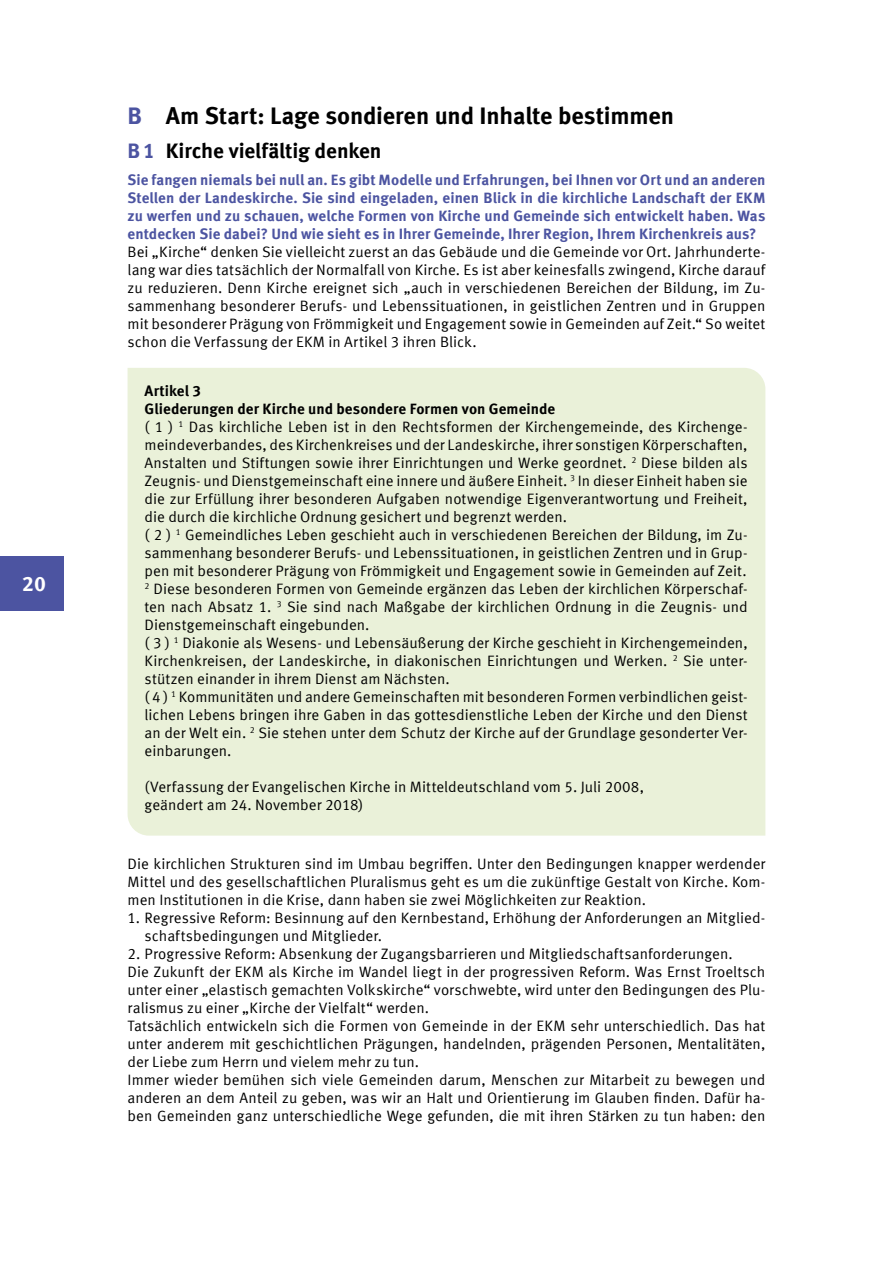
<style>
.page{position:relative;width:893px;height:1263px;background:#fff}
.page>*{position:absolute;margin:0;border:0;box-sizing:border-box;transform-origin:0 0}
.t1{font:700 24px "Meta Offc";letter-spacing:-.005em;color:#000}
.t2{font:700 21px "Meta Offc";letter-spacing:-.005em;color:#000}
.t3{font:700 21px "Meta Offc";color:#fff}
.t4{font:15px/18px "Meta Offc Norm";color:#000}
.t5{font:700 15px/18px "Meta Offc";letter-spacing:.005em;color:#4c54a1;text-align:justify}
.t6{font:700 15px/18px "Meta Offc";color:#000}
.s1{color:#4c54a1}
</style>
<div class="page">
<div style="left:0;top:556px;width:64px;height:54px;background:#4c54a1"></div>
<div style="left:128px;top:368px;width:637px;height:468px;background:#eaf1d9"></div>
<h2 class="t3" style="left:22px;top:571px;width:25px">20</h2>
<h1 class="t1" style="left:128px;top:102px;width:548px"><span class="s1">B</span> Am Start: Lage sondieren und Inhalte bestimmen</h1>
<h2 class="t2" style="left:128px;top:138px;width:256px"><span class="s1">B1</span> Kirche vielfältig denken</h2>
<p class="t5" style="left:128px;top:171px;width:639px">Sie fangen niemals bei null an. Es gibt Modelle und Erfahrungen, bei Ihnen vor Ort und an anderen Stellen der Landeskirche. Sie sind eingeladen, einen Blick in die kirchliche Landschaft der EKM zu werfen und zu schauen, welche Formen von Kirche und Gemeinde sich entwickelt haben. Was entdecken Sie dabei? Und wie sieht es in Ihrer Gemeinde, Ihrer Region, Ihrem Kirchenkreis aus?</p>
<p class="t4" style="left:128px;top:243px;width:639px;text-align:justify">Bei „Kirche“ denken Sie vielleicht zuerst an das Gebäude und die Gemeinde vor Ort. Jahrhunderte&shy;lang war dies tatsächlich der Normalfall von Kirche. Es ist aber keinesfalls zwingend, Kirche darauf zu reduzieren. Denn Kirche ereignet sich „auch in verschiedenen Bereichen der Bildung, im Zu&shy;sammenhang besonderer Berufs- und Lebenssituationen, in geistlichen Zentren und in Gruppen mit besonderer Prägung von Frömmigkeit und Engagement sowie in Gemeinden auf Zeit.“ So weitet schon die Verfassung der EKM in Artikel 3 ihren Blick.</p>
<p class="t6" style="left:145px;top:382px;width:412px">Artikel 3<br>Gliederungen der Kirche und besondere Formen von Gemeinde</p>
<p class="t4" style="left:145px;top:418px;width:605px">( 1 ) <sup>1</sup> Das kirchliche Leben ist in den Rechtsformen der Kirchengemeinde, des Kirchenge&shy;meindeverbandes, des Kirchenkreises und der Landeskirche, ihrer sonstigen Körperschaften, Anstalten und Stiftungen sowie ihrer Einrichtungen und Werke geordnet. <sup>2</sup> Diese bilden als Zeugnis- und Dienstgemeinschaft eine innere und äußere Einheit. <sup>3</sup> In dieser Einheit haben sie die zur Erfüllung ihrer besonderen Aufgaben notwendige Eigenverantwortung und Freiheit, die durch die kirchliche Ordnung gesichert und begrenzt werden.<br>( 2 ) <sup>1</sup> Gemeindliches Leben geschieht auch in verschiedenen Bereichen der Bildung, im Zu&shy;sammenhang besonderer Berufs- und Lebenssituationen, in geistlichen Zentren und in Grup&shy;pen mit besonderer Prägung von Frömmigkeit und Engagement sowie in Gemeinden auf Zeit.<br><sup>2</sup> Diese besonderen Formen von Gemeinde ergänzen das Leben der kirchlichen Körperschaf&shy;ten nach Absatz 1. <sup>3</sup> Sie sind nach Maßgabe der kirchlichen Ordnung in die Zeugnis- und Dienstgemeinschaft eingebunden.<br>( 3 ) <sup>1</sup> Diakonie als Wesens- und Lebensäußerung der Kirche geschieht in Kirchengemeinden, Kirchenkreisen, der Landeskirche, in diakonischen Einrichtungen und Werken. <sup>2</sup> Sie unter&shy;stützen einander in ihrem Dienst am Nächsten.<br>( 4 ) <sup>1</sup> Kommunitäten und andere Gemeinschaften mit besonderen Formen verbindlichen geist&shy;lichen Lebens bringen ihre Gaben in das gottesdienstliche Leben der Kirche und den Dienst an der Welt ein. <sup>2</sup> Sie stehen unter dem Schutz der Kirche auf der Grundlage gesonderter Ver&shy;einbarungen.</p>
<p class="t4" style="left:145px;top:778px;width:501px">(Verfassung der Evangelischen Kirche in Mitteldeutschland vom 5. Juli 2008, geändert am 24. November 2018)</p>
<p class="t4" style="left:128px;top:855px;width:639px;text-align:justify">Die kirchlichen Strukturen sind im Umbau begriffen. Unter den Bedingungen knapper werdender Mittel und des gesellschaftlichen Pluralismus geht es um die zukünftige Gestalt von Kirche. Kom&shy;men Institutionen in die Krise, dann haben sie zwei Möglichkeiten zur Reaktion.</p>
<p class="t4" style="left:145px;top:909px;width:622px;text-indent:-17px">1. Regressive Reform: Besinnung auf den Kernbestand, Erhöhung der Anforderungen an Mitglied&shy;schaftsbedingungen und Mitglieder.</p>
<p class="t4" style="left:128px;top:945px;width:639px">2. Progressive Reform: Absenkung der Zugangsbarrieren und Mitgliedschaftsanforderungen.<br>Die Zukunft der EKM als Kirche im Wandel liegt in der progressiven Reform. Was Ernst Troeltsch unter einer „elastisch gemachten Volkskirche“ vorschwebte, wird unter den Bedingungen des Plu&shy;ralismus zu einer „Kirche der Vielfalt“ werden.<br>Tatsächlich entwickeln sich die Formen von Gemeinde in der EKM sehr unterschiedlich. Das hat unter anderem mit geschichtlichen Prägungen, handelnden, prägenden Personen, Mentalitäten, der Liebe zum Herrn und vielem mehr zu tun.<br>Immer wieder bemühen sich viele Gemeinden darum, Menschen zur Mitarbeit zu bewegen und anderen an dem Anteil zu geben, was wir an Halt und Orientierung im Glauben finden. Dafür ha&shy;ben Gemeinden ganz unterschiedliche Wege gefunden, die mit ihren Stärken zu tun haben: den</p>
</div>
